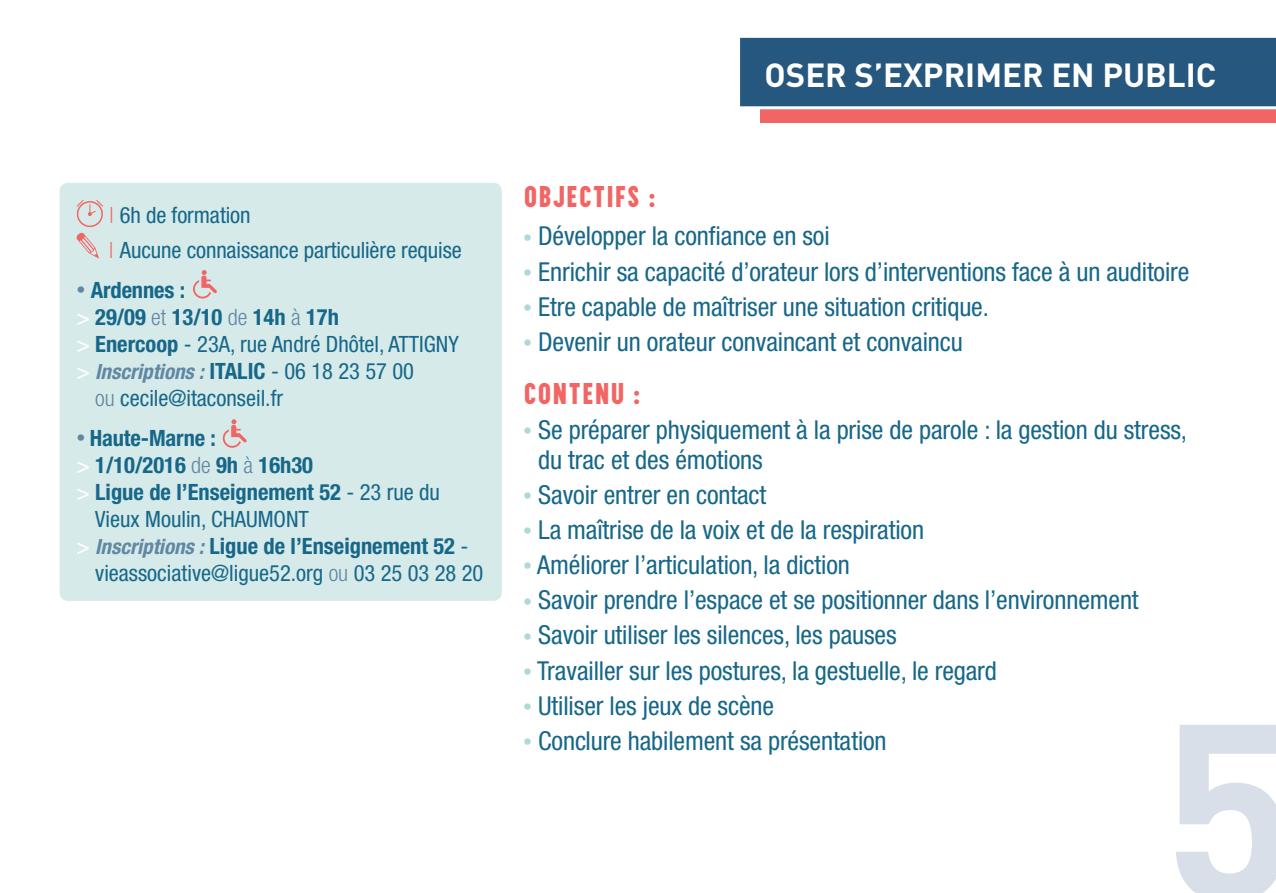
<style>
.page{position:relative;width:1276px;height:893px;background:#fff}
.page>*{position:absolute;margin:0;border:0;box-sizing:border-box;transform-origin:0 0}
.t1{font:700 247.5px "DIN";color:#d8dfe8}
.t2{font:700 33px "DIN";color:#fff}
.t3{font:30px "Prismatic 4 Base";color:#f16664}
.t4{font:condensed 26.1px/30px "Helvetica Neue";letter-spacing:-.005em;color:#166789}
.t5{font:700 condensed 22.5px/27px "Helvetica Neue";color:#166789}
.t6{font:condensed 22.5px/35.4px "Helvetica Neue";color:#166789}
.t7{font:italic 700 condensed 21px "Helvetica Neue";color:#6087a3}
.s1{font-family:"DIN";font-weight:300;font-stretch:normal;color:#f16664}
.s2{font-size:18px;color:#6087a3}
.s3{font-weight:500;color:#fff}
.s4{font-weight:300;color:#6087a3}
.s5{font-weight:400}
.s6{font-weight:500;font-style:normal;font-size:22.5px;color:#fff}
.s7{font-style:normal;font-size:22.5px;color:#166789}
.s8{font-weight:400;font-style:normal;font-size:22.5px;color:#166789}
.s9{font-style:italic;font-size:21px;color:#6087a3}
.s10{font-size:18px;color:#afd8d6}
</style>
<div class="page">
<div style="left:760px;top:54px;width:516px;height:68px;background:#f16664"></div>
<svg style="left:740px;top:37px;width:536px;height:73px;background:#336085"></svg>
<div style="left:60px;top:183px;width:442px;height:418px;background:#d6eae9;border-radius:9px"></div>
<div style="left:77px;top:201px;width:26px;height:26px;border:2px solid #f16664;border-radius:50%"></div>
<svg style="left:76px;top:200px;width:27px;height:16px"></svg>
<svg style="left:76px;top:232px;width:23px;height:26px"></svg>
<svg style="left:193px;top:270px;width:24px;height:28px"></svg>
<svg style="left:223px;top:419px;width:24px;height:29px"></svg>
<p class="t6" style="left:108px;top:197px;width:355px"><span class="s1">I</span> 6h de formation<br><span class="s1">I</span> Aucune connaissance particulière requise</p>
<p class="t5" style="left:77px;top:276px;width:384px"><span class="s2">•</span> Ardennes :<br><span class="s3">&gt;</span> 29/09 <span class="s4">et</span> 13/10 <span class="s4">de</span> 14h <span class="s4">à</span> 17h<br><span class="s3">&gt;</span> Enercoop <span class="s5">- 23A, rue André Dhôtel, ATTIGNY</span></p>
<p class="t7" style="left:77px;top:359px;width:339px"><span class="s6">&gt;</span> Inscriptions : <span class="s7">ITALIC</span> <span class="s8">- 06 18 23 57 00</span></p>
<p class="t6" style="left:95px;top:380px;width:189px"><span class="s4">ou</span> cecile@itaconseil.fr</p>
<p class="t5" style="left:77px;top:424px;width:141px"><span class="s2">•</span> Haute-Marne :</p>
<p class="t5" style="left:77px;top:451px;width:238px"><span class="s3">&gt;</span> 1/10/2016 <span class="s4">de</span> 9h <span class="s4">à</span> 16h30</p>
<p class="t5" style="left:77px;top:478px;width:365px"><span class="s3">&gt;</span> Ligue de l’Enseignement 52 <span class="s5">- 23 rue du</span></p>
<p class="t6" style="left:95px;top:501px;width:215px">Vieux Moulin, CHAUMONT</p>
<p class="t5" style="left:77px;top:532px;width:393px"><span class="s3">&gt;</span> <span class="s9">Inscriptions :</span> Ligue de l’Enseignement 52 <span class="s5">-</span></p>
<p class="t6" style="left:95px;top:555px;width:389px">vieassociative@ligue52.org <span class="s4">ou</span> 03 25 03 28 20</p>
<p class="t2" style="left:764px;top:53px;width:453px">OSER S’EXPRIMER EN PUBLIC</p>
<p class="t3" style="left:523px;top:181px;width:135px">OBJECTIFS :</p>
<p class="t4" style="left:523px;top:221px;width:308px"><span class="s10">•</span> Développer la confiance en soi</p>
<p class="t4" style="left:523px;top:256px;width:668px"><span class="s10">•</span> Enrichir sa capacité d’orateur lors d’interventions face à un auditoire</p>
<p class="t4" style="left:523px;top:291px;width:467px"><span class="s10">•</span> Etre capable de maîtriser une situation critique.</p>
<p class="t4" style="left:523px;top:326px;width:441px"><span class="s10">•</span> Devenir un orateur convaincant et convaincu</p>
<p class="t3" style="left:523px;top:377px;width:119px">CONTENU :</p>
<p class="t4" style="left:538px;top:414px;width:650px;text-indent:-15px"><span class="s10">•</span> Se préparer physiquement à la prise de parole : la gestion du stress, du trac et des émotions</p>
<p class="t4" style="left:523px;top:480px;width:245px"><span class="s10">•</span> Savoir entrer en contact</p>
<p class="t4" style="left:523px;top:515px;width:402px"><span class="s10">•</span> La maîtrise de la voix et de la respiration</p>
<p class="t4" style="left:523px;top:550px;width:328px"><span class="s10">•</span> Améliorer l’articulation, la diction</p>
<p class="t4" style="left:523px;top:585px;width:617px"><span class="s10">•</span> Savoir prendre l’espace et se positionner dans l’environnement</p>
<p class="t4" style="left:523px;top:620px;width:375px"><span class="s10">•</span> Savoir utiliser les silences, les pauses</p>
<p class="t4" style="left:523px;top:655px;width:475px"><span class="s10">•</span> Travailler sur les postures, la gestuelle, le regard</p>
<p class="t4" style="left:523px;top:690px;width:252px"><span class="s10">•</span> Utiliser les jeux de scène</p>
<p class="t4" style="left:523px;top:725px;width:365px"><span class="s10">•</span> Conclure habilement sa présentation</p>
<h1 class="t1" style="left:1161px;top:650px;width:136px">5</h1>
</div>
